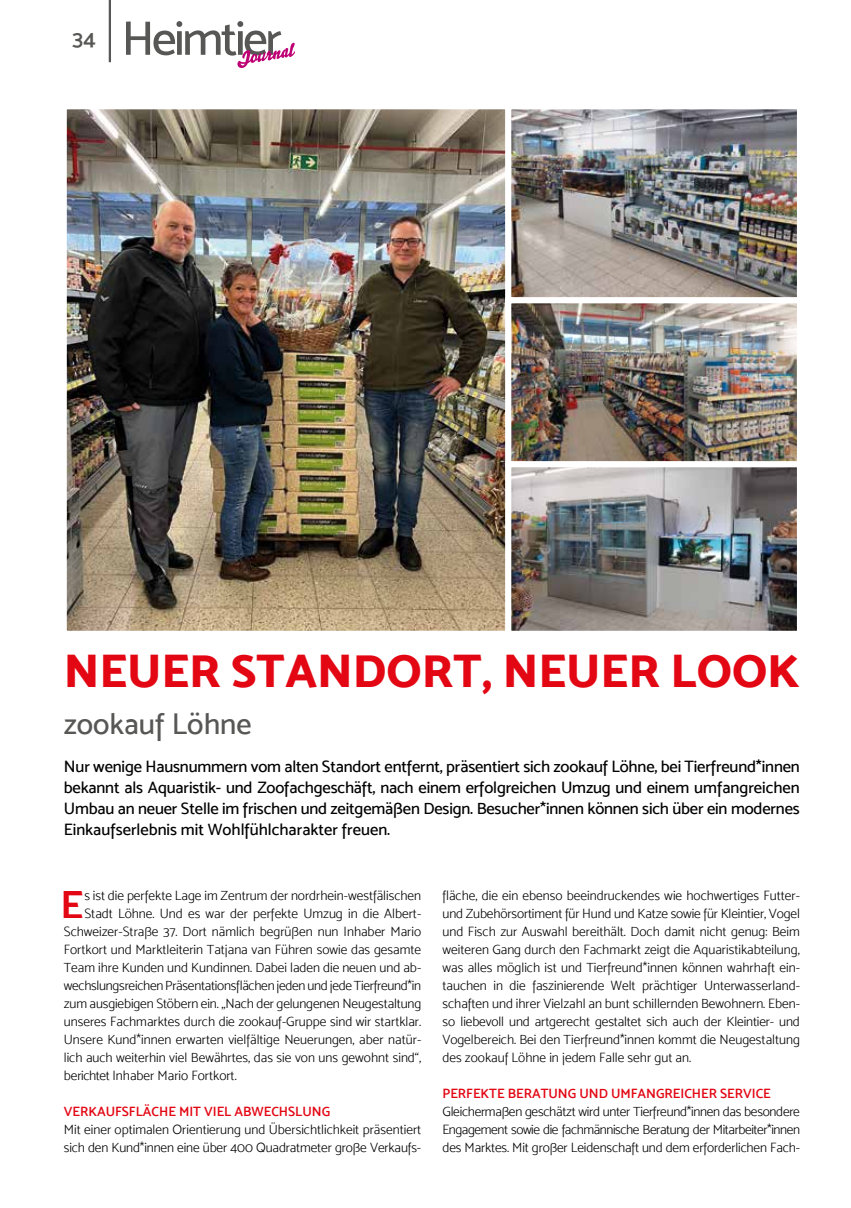
<style>
.page{position:relative;width:851px;height:1208px;background:#fff}
.page>*{position:absolute;margin:0;border:0;box-sizing:border-box;transform-origin:0 0}
.t1{font:46.95px "Mosk Extra Bold 800";color:#e30613}
.t2{font:39.15px "Mosk Bold 700";color:#e30613}
.t3{font:30px "Mosk Medium 500";color:#575756}
.t4{font:22.5px "Mosk Semi Bold 600";color:#575756}
.t5{font:16.5px/21px "Mosk Medium 500";color:#000;text-align:justify}
.t6{font:13.5px/18px "Mosk Light 300";color:#000;text-align:justify}
.t7{font:13.5px "Mosk Semi Bold 600";color:#e30613}
.t8{font:13.5px "Mosk Light 300";letter-spacing:-.02em;color:#000}
</style>
<div class="page">
<hr style="left:109px;top:0;width:2px;height:62px;background:#575756">
<svg style="left:126px;top:21px;width:169px;height:47px"></svg>
<img style="left:68px;top:110px;width:727px;height:520px">
<div style="left:61px;top:103px;width:450px;height:534px;border:6px solid #fff"></div>
<div style="left:505px;top:103px;width:297px;height:200px;border:6px solid #fff"></div>
<div style="left:505px;top:297px;width:297px;height:170px;border:6px solid #fff"></div>
<div style="left:505px;top:461px;width:297px;height:176px;border:6px solid #fff"></div>
<h3 class="t4" style="left:73px;top:25px;width:25px">34</h3>
<h1 class="t1" style="left:64px;top:641px;width:737px">NEUER STANDORT, NEUER LOOK</h1>
<h3 class="t3" style="left:64px;top:706px;width:189px">zookauf Löhne</h3>
<p class="t5" style="left:64px;top:756px;width:737px">Nur wenige Hausnummern vom alten Standort entfernt, präsentiert sich zookauf Löhne, bei Tierfreund*innen bekannt als Aquaristik- und Zoofachgeschäft, nach einem erfolgreichen Umzug und einem umfangreichen Umbau an neuer Stelle im frischen und zeitgemäßen Design. Besucher*innen können sich über ein modernes Einkaufserlebnis mit Wohlfühlcharakter freuen.</p>
<h2 class="t2" style="left:60px;top:881px;width:24px">E</h2>
<p class="t6" style="left:84px;top:886px;width:338px">s ist die perfekte Lage im Zentrum der nordrhein-westfälischen</p>
<p class="t6" style="left:84px;top:904px;width:338px">Stadt Löhne. Und es war der perfekte Umzug in die Albert-</p>
<p class="t6" style="left:64px;top:922px;width:359px">Schweizer-Straße 37. Dort nämlich begrüßen nun Inhaber Mario</p>
<p class="t6" style="left:64px;top:940px;width:359px">Fortkort und Marktleiterin Tatjana van Führen sowie das gesamte</p>
<p class="t6" style="left:64px;top:958px;width:359px">Team ihre Kunden und Kundinnen. Dabei laden die neuen und ab-</p>
<p class="t8" style="left:64px;top:978px;width:359px">wechslungsreichen Präsentationsflächen jeden und jede Tierfreund*in</p>
<p class="t6" style="left:64px;top:994px;width:359px">zum ausgiebigen Stöbern ein. „Nach der gelungenen Neugestaltung</p>
<p class="t6" style="left:64px;top:1012px;width:359px">unseres Fachmarktes durch die zookauf-Gruppe sind wir startklar.</p>
<p class="t6" style="left:64px;top:1030px;width:359px">Unsere Kund*innen erwarten vielfältige Neuerungen, aber natür-</p>
<p class="t6" style="left:64px;top:1048px;width:359px">lich auch weiterhin viel Bewährtes, das sie von uns gewohnt sind“,</p>
<p class="t6" style="left:64px;top:1066px;width:174px">berichtet Inhaber Mario Fortkort.</p>
<p class="t7" style="left:64px;top:1103px;width:268px">VERKAUFSFLÄCHE MIT VIEL ABWECHSLUNG</p>
<p class="t6" style="left:64px;top:1120px;width:359px">Mit einer optimalen Orientierung und Übersichtlichkeit präsentiert sich den Kund*innen eine über 400 Quadratmeter große Verkaufs-</p>
<p class="t6" style="left:442px;top:886px;width:359px">fläche, die ein ebenso beeindruckendes wie hochwertiges Futter&shy;und Zubehörsortiment für Hund und Katze sowie für Kleintier, Vogel und Fisch zur Auswahl bereithält. Doch damit nicht genug: Beim weiteren Gang durch den Fachmarkt zeigt die Aquaristikabteilung, was alles möglich ist und Tierfreund*innen können wahrhaft ein&shy;tauchen in die faszinierende Welt prächtiger Unterwasserland&shy;schaften und ihrer Vielzahl an bunt schillernden Bewohnern. Eben&shy;so liebevoll und artgerecht gestaltet sich auch der Kleintier- und Vogelbereich. Bei den Tierfreund*innen kommt die Neugestaltung des zookauf Löhne in jedem Falle sehr gut an.</p>
<p class="t7" style="left:442px;top:1085px;width:330px">PERFEKTE BERATUNG UND UMFANGREICHER SERVICE</p>
<p class="t6" style="left:442px;top:1102px;width:359px">Gleichermaßen geschätzt wird unter Tierfreund*innen das besondere Engagement sowie die fachmännische Beratung der Mitarbeiter*innen des Marktes. Mit großer Leidenschaft und dem erforderlichen Fach-</p>
</div>
